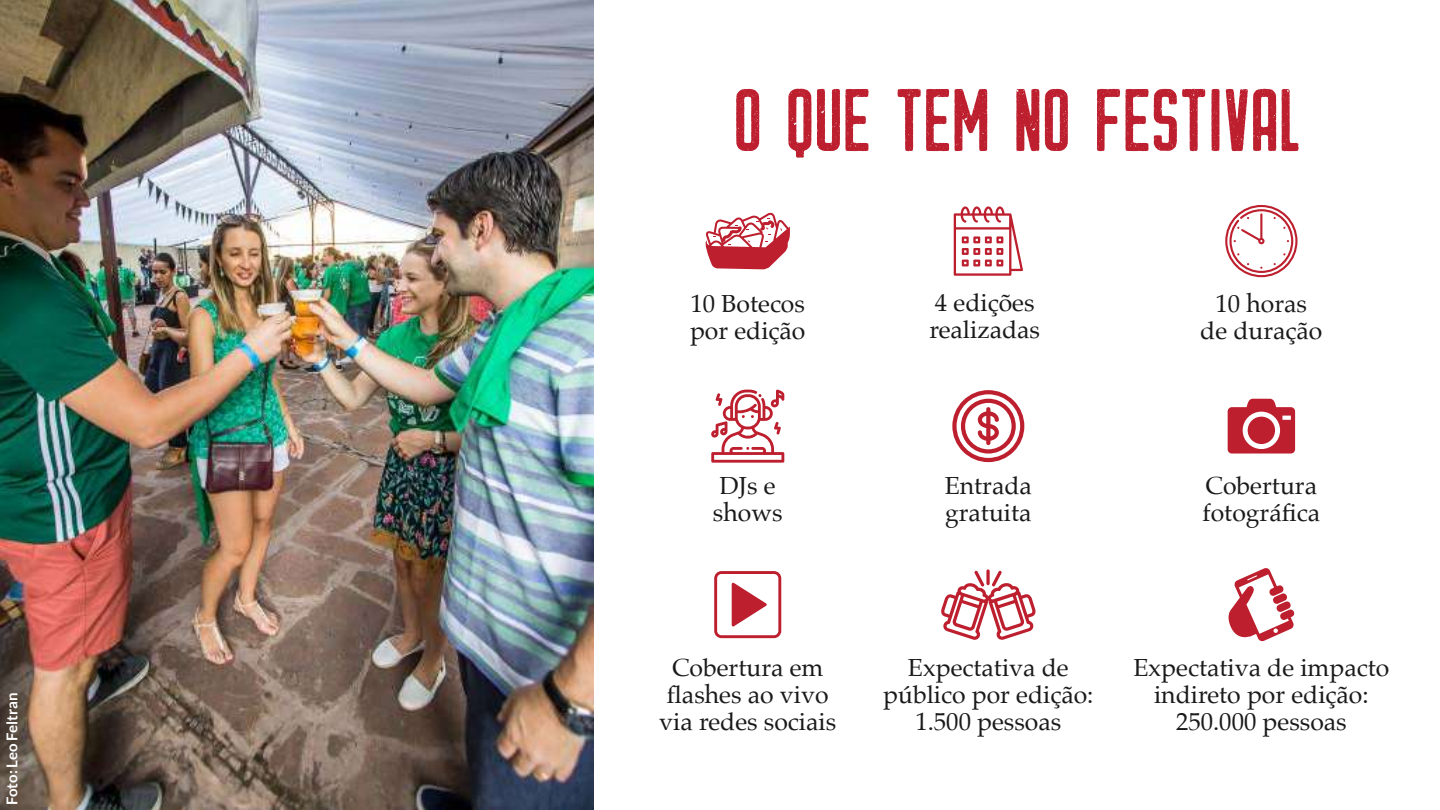
<style>
.page{position:relative;width:1440px;height:810px;background:#fff}
.page>*{position:absolute;margin:0;border:0;box-sizing:border-box;transform-origin:0 0}
.t1{font:88.5px "Cache Pressed Rough";letter-spacing:-.02em;color:#bd1f2e}
.t2{font:24.75px/27px "Palatino";color:#1a1a1a}
.t3{font:700 15px "Lato";color:#fff}
</style>
<div class="page">
<img style="left:0;top:0;width:593px;height:810px">
<svg style="left:954px;top:206px;width:69px;height:70px"></svg>
<svg style="left:705px;top:213px;width:85px;height:56px"></svg>
<svg style="left:1225px;top:205px;width:73px;height:72px"></svg>
<svg style="left:711px;top:390px;width:73px;height:73px"></svg>
<svg style="left:952px;top:390px;width:72px;height:72px"></svg>
<svg style="left:1228px;top:399px;width:67px;height:55px"></svg>
<svg style="left:714px;top:571px;width:67px;height:67px"></svg>
<svg style="left:941px;top:571px;width:95px;height:69px"></svg>
<svg style="left:1228px;top:568px;width:67px;height:74px"></svg>
<p class="t3" style="left:4px;top:805px;width:114px;rotate:-90deg">Foto: Leo Feltran</p>
<h1 class="t1" style="left:733px;top:80px;width:571px">O QUE TEM NO FESTIVAL</h1>
<p class="t2" style="left:690px;top:290px;width:117px">10 Botecos por edição</p>
<p class="t2" style="left:929px;top:289px;width:112px">4 edições realizadas</p>
<p class="t2" style="left:1200px;top:290px;width:124px;text-align:center">10 horas de duração</p>
<p class="t2" style="left:713px;top:472px;width:71px">DJs e shows</p>
<p class="t2" style="left:945px;top:472px;width:89px">Entrada gratuita</p>
<p class="t2" style="left:1203px;top:472px;width:119px">Cobertura fotográfica</p>
<p class="t2" style="left:659px;top:654px;width:178px;text-align:center">Cobertura em flashes ao vivo via redes sociais</p>
<p class="t2" style="left:883px;top:654px;width:212px;text-align:center">Expectativa de público por edição:<br>1.500 pessoas</p>
<p class="t2" style="left:1133px;top:654px;width:257px;text-align:center">Expectativa de impacto indireto por edição:<br>250.000 pessoas</p>
</div>
